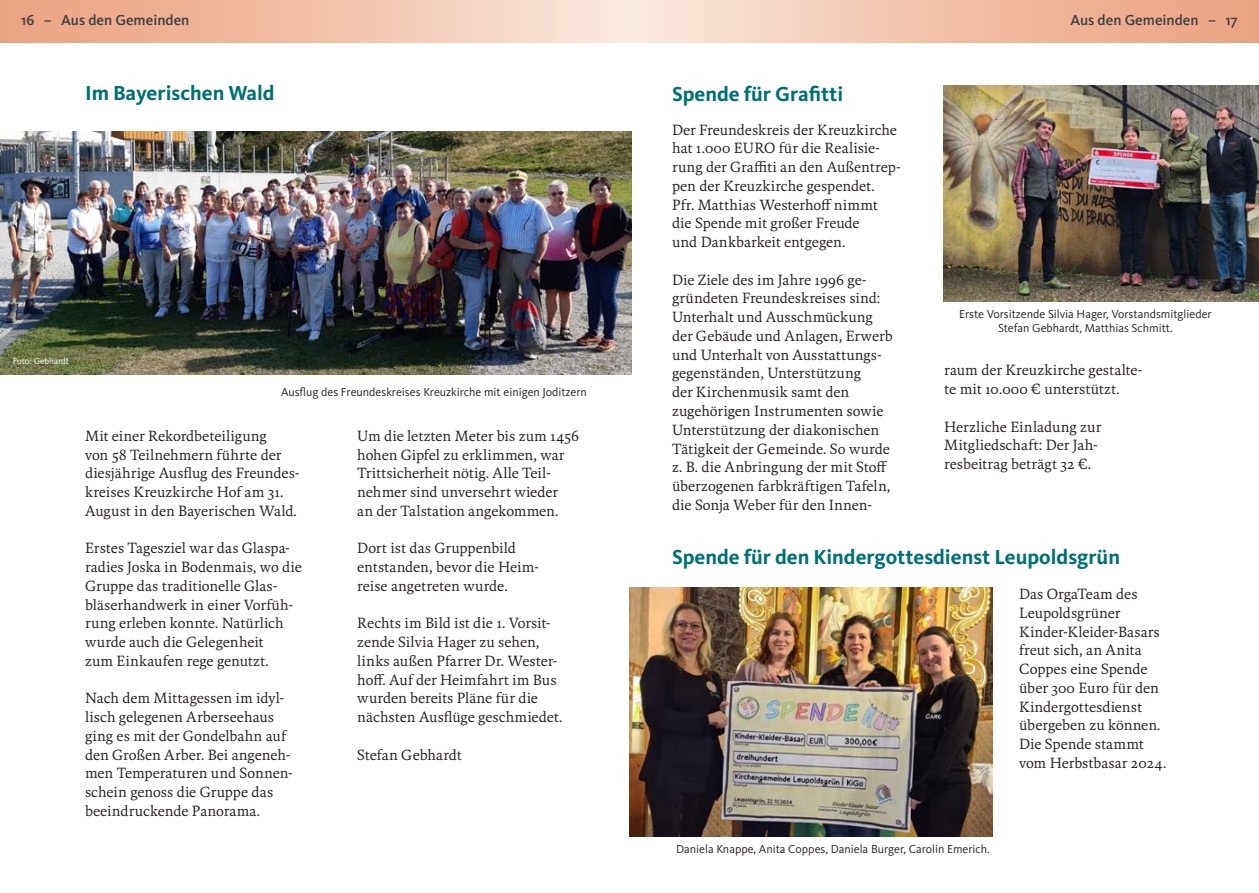
<style>
.page{position:relative;width:1259px;height:893px;background:#fff}
.page>*{position:absolute;margin:0;border:0;box-sizing:border-box;transform-origin:0 0}
.kreuz_4_-_Überschrift{font:700 21px "Kievit OT";color:#017072}
.kreuz_4_-_serif_10pt_-_Fließtext{font:15px/18.8px "Kievit Serif";color:#231f20}
.t1{font:500 15px "Kievit OT";color:#3e3e3f}
.kreuz_4_-_8pt_-_BildU{font:12px/14.4px "Kievit OT";color:#231f20;text-align:center}
.kreuz_4_-_6pt_-_Fotonachweis{font:9px "Kievit OT";color:#fff}
</style>
<div class="page">
<div style="left:0;top:0;width:629px;height:43px;background:linear-gradient(to right,#e99e7b,#fae7db)"></div>
<div style="left:629px;top:0;width:630px;height:43px;background:linear-gradient(to right,#fae7db,#e99f7c)"></div>
<img style="left:0;top:132px;width:631px;height:242px">
<img style="left:629px;top:588px;width:363px;height:248px">
<img style="left:943px;top:85px;width:316px;height:216px">
<p class="t1" style="left:21px;top:11px;width:170px">16 – Aus den Gemeinden</p>
<p class="t1" style="left:1070px;top:11px;width:169px">Aus den Gemeinden – 17</p>
<p class="kreuz_4_-_Überschrift" style="left:85px;top:81px;width:191px">Im Bayerischen Wald</p>
<p class="kreuz_4_-_6pt_-_Fotonachweis" style="left:13px;top:356px;width:58px">Foto: Gebhardt</p>
<p class="kreuz_4_-_8pt_-_BildU" style="left:281px;top:385px;width:307px">Ausflug des Freundeskreises Kreuzkirche mit einigen Joditzern</p>
<p class="kreuz_4_-_serif_10pt_-_Fließtext" style="left:85px;top:426px;width:216px">Mit einer Rekordbeteiligung<br>von 58 Teilnehmern führte der diesjährige Ausflug des Freundes&shy;kreises Kreuzkirche Hof am 31.<br>August in den Bayerischen Wald.</p>
<p class="kreuz_4_-_serif_10pt_-_Fließtext" style="left:85px;top:538px;width:218px">Erstes Tagesziel war das Glaspa&shy;radies Joska in Bodenmais, wo die<br>Gruppe das traditionelle Glas&shy;bläserhandwerk in einer Vorfüh&shy;rung erleben konnte. Natürlich wurde auch die Gelegenheit<br>zum Einkaufen rege genutzt.</p>
<p class="kreuz_4_-_serif_10pt_-_Fließtext" style="left:85px;top:688px;width:209px">Nach dem Mittagessen im idyl&shy;lisch gelegenen Arberseehaus ging es mit der Gondelbahn auf den Großen Arber. Bei angeneh&shy;men Temperaturen und Sonnen&shy;schein genoss die Gruppe das beeindruckende Panorama.</p>
<p class="kreuz_4_-_serif_10pt_-_Fließtext" style="left:357px;top:426px;width:223px">Um die letzten Meter bis zum 1456 hohen Gipfel zu erklimmen, war<br>Trittsicherheit nötig. Alle Teil&shy;nehmer sind unversehrt wieder<br>an der Talstation angekommen.</p>
<p class="kreuz_4_-_serif_10pt_-_Fließtext" style="left:357px;top:538px;width:183px">Dort ist das Gruppenbild entstanden, bevor die Heim&shy;reise angetreten wurde.</p>
<p class="kreuz_4_-_serif_10pt_-_Fließtext" style="left:357px;top:613px;width:207px">Rechts im Bild ist die 1. Vorsit&shy;zende Silvia Hager zu sehen, links außen Pfarrer Dr. Wester&shy;hoff. Auf der Heimfahrt im Bus wurden bereits Pläne für die nächsten Ausflüge geschmiedet.</p>
<p class="kreuz_4_-_serif_10pt_-_Fließtext" style="left:357px;top:745px;width:106px">Stefan Gebhardt</p>
<p class="kreuz_4_-_Überschrift" style="left:672px;top:82px;width:173px">Spende für Grafitti</p>
<p class="kreuz_4_-_serif_10pt_-_Fließtext" style="left:672px;top:120px;width:230px">Der Freundeskreis der Kreuzkirche hat 1.000 EURO für die Realisie&shy;rung der Graffiti an den Außentrep&shy;pen der Kreuzkirche gespendet.</p>
<p class="kreuz_4_-_serif_10pt_-_Fließtext" style="left:672px;top:195px;width:207px">Pfr. Matthias Westerhoff nimmt die Spende mit großer Freude und Dankbarkeit entgegen.</p>
<p class="kreuz_4_-_serif_10pt_-_Fließtext" style="left:672px;top:270px;width:222px">Die Ziele des im Jahre 1996 ge&shy;gründeten Freundeskreises sind:<br>Unterhalt und Ausschmückung der Gebäude und Anlagen, Erwerb und Unterhalt von Ausstattungs&shy;gegenständen, Unterstützung<br>der Kirchenmusik samt den zugehörigen Instrumenten sowie<br>Unterstützung der diakonischen<br>Tätigkeit der Gemeinde. So wurde z. B. die Anbringung der mit Stoff überzogenen farbkräftigen Tafeln, die Sonja Weber für den Innen-</p>
<p class="kreuz_4_-_8pt_-_BildU" style="left:959px;top:307px;width:254px">Erste Vorsitzende Silvia Hager, Vorstandsmitglieder<br>Stefan Gebhardt, Matthias Schmitt.</p>
<p class="kreuz_4_-_serif_10pt_-_Fließtext" style="left:944px;top:360px;width:200px">raum der Kreuzkirche gestalte&shy;te mit 10.000 € unterstützt.</p>
<p class="kreuz_4_-_serif_10pt_-_Fließtext" style="left:944px;top:417px;width:159px">Herzliche Einladung zur<br>Mitgliedschaft: Der Jah&shy;resbeitrag beträgt 32 €.</p>
<p class="kreuz_4_-_Überschrift" style="left:672px;top:544px;width:449px">Spende für den Kindergottesdienst Leupoldsgrün</p>
<p class="kreuz_4_-_8pt_-_BildU" style="left:676px;top:842px;width:315px">Daniela Knappe, Anita Coppes, Daniela Burger, Carolin Emerich.</p>
<p class="kreuz_4_-_serif_10pt_-_Fließtext" style="left:1019px;top:584px;width:149px">Das OrgaTeam des<br>Leupoldsgrüner<br>Kinder-Kleider-Basars freut sich, an Anita<br>Coppes eine Spende über 300 Euro für den<br>Kindergottesdienst übergeben zu können.<br>Die Spende stammt vom Herbstbasar 2024.</p>
</div>
